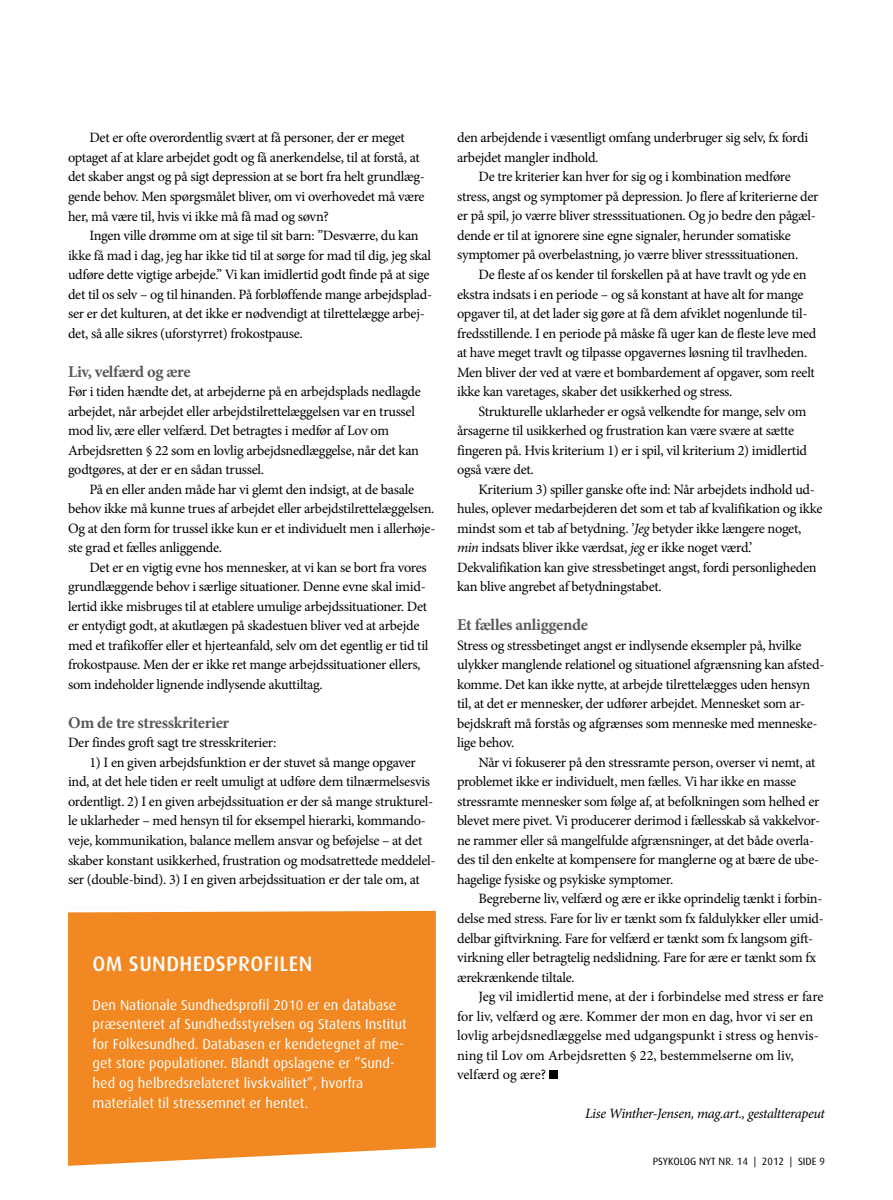
<style>
.page{position:relative;width:893px;height:1200px;background:#fff}
.page>*{position:absolute;margin:0;border:0;box-sizing:border-box;transform-origin:0 0}
.t1{font:500 21px "Dax";letter-spacing:.02em;color:#fff}
.t2{font:700 16.5px "Minion Pro";letter-spacing:-.02em;color:#58595b}
.t3{font:14.25px/19.5px "Minion Pro";letter-spacing:-.02em;color:#000}
.t4{font:14.25px/19.5px "Dax";color:#fff}
.t5{font:14.25px/19.5px "Minion Pro";color:#000}
.t6{font:italic 14.25px "Minion Pro";letter-spacing:-.03em;color:#000}
.t7{font:10.5px "Dax";color:#000}
.s1{font-style:italic}
</style>
<div class="page">
<div style="left:68px;top:914px;width:368px;height:251px;background:#f18822"></div>
<svg style="left:68px;top:907px;width:368px;height:7px"></svg>
<div style="left:549px;top:1070px;width:9px;height:8px;background:#000"></div>
<p class="t3" style="left:68px;top:128px;width:358px;text-indent:21px">Det er ofte overordentlig svært at få personer, der er meget optaget af at klare arbejdet godt og få anerkendelse, til at forstå, at det skaber angst og på sigt depression at se bort fra helt grundlæg&shy;gende behov. Men spørgsmålet bliver, om vi overhovedet må være her, må være til, hvis vi ikke må få mad og søvn?</p>
<p class="t3" style="left:68px;top:226px;width:366px;text-indent:21px">Ingen ville drømme om at sige til sit barn: ”Desværre, du kan ikke få mad i dag, jeg har ikke tid til at sørge for mad til dig, jeg skal udføre dette vigtige arbejde.” Vi kan imidlertid godt finde på at sige det til os selv – og til hinanden. På forbløffende mange arbejdsplad&shy;ser er det kulturen, at det ikke er nødvendigt at tilrettelægge arbej&shy;det, så alle sikres (uforstyrret) frokostpause.</p>
<p class="t2" style="left:68px;top:359px;width:124px">Liv, velfærd og ære</p>
<p class="t3" style="left:68px;top:382px;width:354px">Før i tiden hændte det, at arbejderne på en arbejdsplads nedlagde arbejdet, når arbejdet eller arbejdstilrettelæggelsen var en trussel mod liv, ære eller velfærd. Det betragtes i medfør af Lov om Arbejdsretten § 22 som en lovlig arbejdsnedlæggelse, når det kan godtgøres, at der er en sådan trussel.</p>
<p class="t3" style="left:68px;top:479px;width:369px;text-indent:21px">På en eller anden måde har vi glemt den indsigt, at de basale behov ikke må kunne trues af arbejdet eller arbejdstilrettelæggelsen.<br>Og at den form for trussel ikke kun er et individuelt men i allerhøje&shy;ste grad et fælles anliggende.</p>
<p class="t3" style="left:68px;top:557px;width:362px;text-indent:21px">Det er en vigtig evne hos mennesker, at vi kan se bort fra vores grundlæggende behov i særlige situationer. Denne evne skal imid&shy;lertid ikke misbruges til at etablere umulige arbejdssituationer. Det er entydigt godt, at akutlægen på skadestuen bliver ved at arbejde med et trafikoffer eller et hjerteanfald, selv om det egentlig er tid til frokostpause. Men der er ikke ret mange arbejdssituationer ellers, som indeholder lignende indlysende akuttiltag.</p>
<p class="t2" style="left:68px;top:710px;width:163px">Om de tre stresskriterier</p>
<p class="t3" style="left:68px;top:733px;width:210px">Der findes groft sagt tre stresskriterier:</p>
<p class="t3" style="left:68px;top:752px;width:369px;text-indent:21px">1) I en given arbejdsfunktion er der stuvet så mange opgaver ind, at det hele tiden er reelt umuligt at udføre dem tilnærmelsesvis ordentligt. 2) I en given arbejdssituation er der så mange strukturel&shy;le uklarheder – med hensyn til for eksempel hierarki, kommando&shy;veje, kommunikation, balance mellem ansvar og beføjelse – at det skaber konstant usikkerhed, frustration og modsatrettede meddelel&shy;ser (double-bind). 3) I en given arbejdssituation er der tale om, at</p>
<h1 class="t1" style="left:93px;top:951px;width:221px">OM SUNDHEDSPROFILEN</h1>
<p class="t4" style="left:93px;top:995px;width:316px">Den Nationale Sundhedsprofil 2010 er en database præsenteret af Sundhedsstyrelsen og Statens Institut for Folkesundhed. Databasen er kendetegnet af me&shy;get store populationer. Blandt opslagene er ”Sund&shy;hed og helbredsrelateret livskvalitet”, hvorfra materialet til stressemnet er hentet.</p>
<p class="t3" style="left:457px;top:128px;width:353px">den arbejdende i væsentligt omfang underbruger sig selv, fx fordi arbejdet mangler indhold.</p>
<p class="t3" style="left:457px;top:167px;width:363px;text-indent:21px">De tre kriterier kan hver for sig og i kombination medføre stress, angst og symptomer på depression. Jo flere af kriterierne der er på spil, jo værre bliver stresssituationen. Og jo bedre den pågæl&shy;dende er til at ignorere sine egne signaler, herunder somatiske symptomer på overbelastning, jo værre bliver stresssituationen.</p>
<p class="t3" style="left:457px;top:265px;width:361px;text-indent:21px">De fleste af os kender til forskellen på at have travlt og yde en ekstra indsats i en periode – og så konstant at have alt for mange opgaver til, at det lader sig gøre at få dem afviklet nogenlunde til&shy;fredsstillende. I en periode på måske få uger kan de fleste leve med at have meget travlt og tilpasse opgavernes løsning til travlheden.<br>Men bliver der ved at være et bombardement af opgaver, som reelt ikke kan varetages, skaber det usikkerhed og stress.</p>
<p class="t3" style="left:457px;top:401px;width:351px;text-indent:21px">Strukturelle uklarheder er også velkendte for mange, selv om årsagerne til usikkerhed og frustration kan være svære at sætte fingeren på. Hvis kriterium 1) er i spil, vil kriterium 2) imidlertid også være det.</p>
<p class="t3" style="left:457px;top:479px;width:367px;text-indent:21px">Kriterium 3) spiller ganske ofte ind: Når arbejdets indhold ud&shy;hules, oplever medarbejderen det som et tab af kvalifikation og ikke mindst som et tab af betydning. ’<span class="s1">Jeg</span> betyder ikke længere noget, <span class="s1">min</span> indsats bliver ikke værdsat, <span class="s1">jeg</span> er ikke noget værd.’ Dekvalifikation kan give stressbetinget angst, fordi personligheden kan blive angrebet af betydningstabet.</p>
<p class="t2" style="left:457px;top:613px;width:132px">Et fælles anliggende</p>
<p class="t3" style="left:457px;top:635px;width:369px">Stress og stressbetinget angst er indlysende eksempler på, hvilke ulykker manglende relationel og situationel afgrænsning kan afsted&shy;komme. Det kan ikke nytte, at arbejde tilrettelægges uden hensyn til, at det er mennesker, der udfører arbejdet. Mennesket som ar&shy;bejdskraft må forstås og afgrænses som menneske med menneske&shy;lige behov.</p>
<p class="t3" style="left:457px;top:752px;width:365px;text-indent:21px">Når vi fokuserer på den stressramte person, overser vi nemt, at problemet ikke er individuelt, men fælles. Vi har ikke en masse stressramte mennesker som følge af, at befolkningen som helhed er blevet mere pivet. Vi producerer derimod i fællesskab så vakkelvor&shy;ne rammer eller så mangelfulde afgrænsninger, at det både overla&shy;des til den enkelte at kompensere for manglerne og at bære de ube&shy;hagelige fysiske og psykiske symptomer.</p>
<p class="t3" style="left:457px;top:889px;width:368px;text-indent:21px">Begreberne liv, velfærd og ære er ikke oprindelig tænkt i forbin&shy;delse med stress. Fare for liv er tænkt som fx faldulykker eller umid&shy;delbar giftvirkning. Fare for velfærd er tænkt som fx langsom gift&shy;virkning eller betragtelig nedslidning. Fare for ære er tænkt som fx ærekrænkende tiltale.</p>
<p class="t5" style="left:457px;top:986px;width:368px;text-indent:21px">Jeg vil imidlertid mene, at der i forbindelse med stress er fare for liv, velfærd og ære. Kommer der mon en dag, hvor vi ser en lovlig arbejdsnedlæggelse med udgangspunkt i stress og henvis&shy;ning til Lov om Arbejdsretten § 22, bestemmelserne om liv, velfærd og ære?</p>
<p class="t6" style="left:585px;top:1103px;width:241px">Lise Winther-Jensen, mag.art., gestaltterapeut</p>
<p class="t7" style="left:653px;top:1154px;width:174px">PSYKOLOG NYT NR. 14 | 2012 | SIDE 9</p>
</div>
